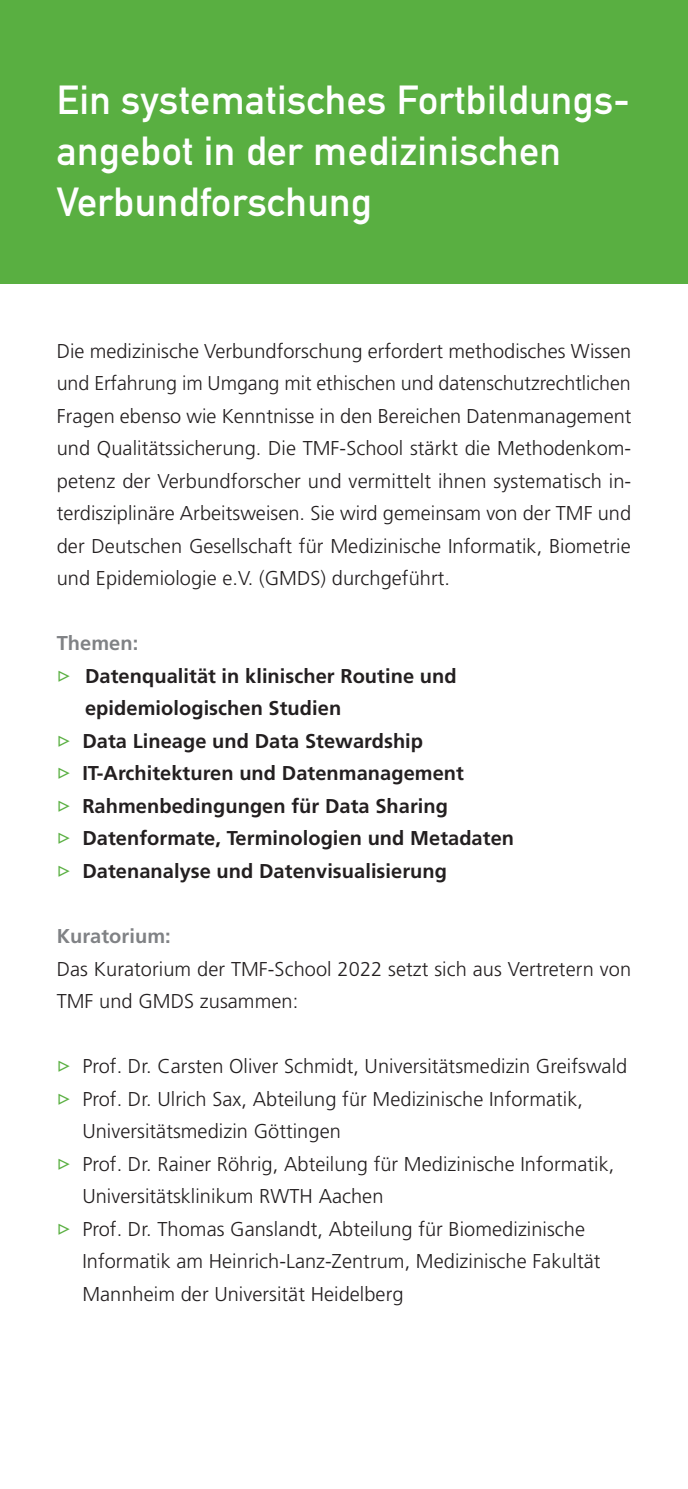
<style>
.page{position:relative;width:688px;height:1489px;background:#fff}
.page>*{position:absolute;margin:0;border:0;box-sizing:border-box;transform-origin:0 0}
.t1{font:40px/51.2px "DIN Mittelschrift Std";letter-spacing:.01em;color:#fff}
.t2{font:300 20px/32.5px "Frutiger LT Std";letter-spacing:.005em;color:#231f20}
.t3{font:700 20px/32.5px "Frutiger LT Std";letter-spacing:.005em;color:#231f20}
.t4{font:700 20px "Frutiger LT Std";letter-spacing:.005em;color:#808285}
.s1{color:#59af41}
</style>
<div class="page">
<div style="left:0;top:0;width:687px;height:283px;background:#59af41"></div>
<h1 class="t1" style="left:57px;top:74px;width:574px">Ein systematisches Fortbildungs&shy;angebot in der medizinischen<br>Verbundforschung</h1>
<p class="t2" style="left:57px;top:335px;width:576px;text-align:justify">Die medizinische Verbundforschung erfordert methodisches Wissen und Erfahrung im Umgang mit ethischen und datenschutzrechtlichen Fragen ebenso wie Kenntnisse in den Bereichen Datenmanagement und Qualitätssicherung. Die TMF-School stärkt die Methodenkom&shy;petenz der Verbundforscher und vermittelt ihnen systematisch in&shy;terdisziplinäre Arbeitsweisen. Sie wird gemeinsam von der TMF und der Deutschen Gesellschaft für Medizinische Informatik, Biometrie und Epidemiologie e.V. (GMDS) durchgeführt.</p>
<p class="t4" style="left:57px;top:631px;width:83px">Themen:</p>
<p class="t3" style="left:85px;top:659px;width:373px;text-indent:-28px"><span class="s1">✓</span> Datenqualität in klinischer Routine und epidemiologischen Studien</p>
<p class="t3" style="left:57px;top:724px;width:368px"><span class="s1">✓</span> Data Lineage und Data Stewardship</p>
<p class="t3" style="left:57px;top:757px;width:408px"><span class="s1">✓</span> IT-Architekturen und Datenmanagement</p>
<p class="t3" style="left:57px;top:789px;width:392px"><span class="s1">✓</span> Rahmenbedingungen für Data Sharing</p>
<p class="t3" style="left:57px;top:822px;width:458px"><span class="s1">✓</span> Datenformate, Terminologien und Metadaten</p>
<p class="t3" style="left:57px;top:854px;width:391px"><span class="s1">✓</span> Datenanalyse und Datenvisualisierung</p>
<p class="t4" style="left:57px;top:924px;width:115px">Kuratorium:</p>
<p class="t2" style="left:57px;top:952px;width:575px">Das Kuratorium der TMF-School 2022 setzt sich aus Vertretern von<br>TMF und GMDS zusammen:</p>
<p class="t2" style="left:57px;top:1050px;width:572px"><span class="s1">✓</span> Prof. Dr. Carsten Oliver Schmidt, Universitätsmedizin Greifswald</p>
<p class="t2" style="left:82px;top:1082px;width:502px;text-indent:-26px"><span class="s1">✓</span> Prof. Dr. Ulrich Sax, Abteilung für Medizinische Informatik,<br>Universitätsmedizin Göttingen</p>
<p class="t2" style="left:82px;top:1147px;width:533px;text-indent:-26px"><span class="s1">✓</span> Prof. Dr. Rainer Röhrig, Abteilung für Medizinische Informatik,<br>Universitätsklinikum RWTH Aachen</p>
<p class="t2" style="left:82px;top:1212px;width:519px;text-indent:-26px"><span class="s1">✓</span> Prof. Dr. Thomas Ganslandt, Abteilung für Biomedizinische<br>Informatik am Heinrich-Lanz-Zentrum, Medizinische Fakultät<br>Mannheim der Universität Heidelberg</p>
</div>
